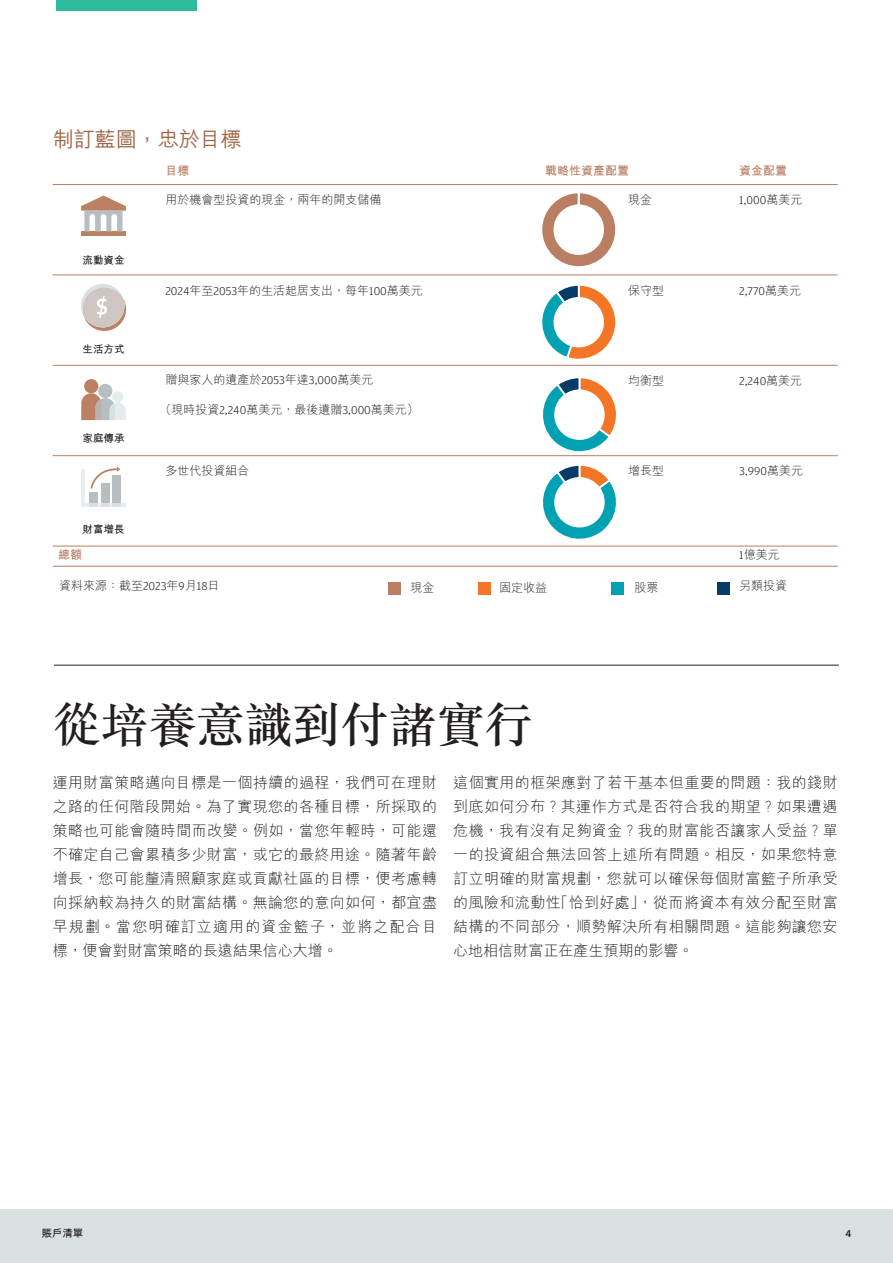
<style>
.page{position:relative;width:893px;height:1263px;background:#fff}
.page>*{position:absolute;margin:0;border:0;box-sizing:border-box;transform-origin:0 0}
.t1{font:500 48px "M Sung HK";color:#231f20}
.t2{font:500 21px "M Hei HK";color:#a16545}
.t3{font:300 15px/24px "M Hei HK";letter-spacing:.03em;color:#231f20;text-align:justify}
.t4{font:300 12px "M Hei HK";color:#231f20}
.t5{font:300 12px "Amplitude";color:#231f20}
.t6{font:700 12px "M Hei HK";color:#ba7f63}
.t7{font:700 10.5px "M Hei HK";color:#231f20}
.t8{font:500 10.5px "Amplitude";color:#231f20}
.s1{font-family:"M Hei HK"}
.s2{font-family:"Amplitude"}
</style>
<div class="page">
<div style="left:0;top:1209px;width:893px;height:54px;background:#d9e0e2"></div>
<div style="left:56px;top:0;width:141px;height:11px;background:#2cbc9b"></div>
<hr style="left:53px;top:184px;width:785px;height:1px;background:#ba7f63">
<hr style="left:53px;top:275px;width:785px;height:1px;background:#ba7f63">
<hr style="left:53px;top:365px;width:785px;height:1px;background:#ba7f63">
<hr style="left:53px;top:455px;width:785px;height:1px;background:#ba7f63">
<hr style="left:53px;top:546px;width:785px;height:1px;background:#ba7f63">
<hr style="left:53px;top:566px;width:785px;height:1px;background:#ba7f63">
<div style="left:81px;top:231px;width:45px;height:5px;background:#bc8063"></div>
<svg style="left:81px;top:196px;width:45px;height:35px"></svg>
<svg style="left:81px;top:284px;width:45px;height:47px"></svg>
<div style="left:84px;top:379px;width:14px;height:14px;background:#bc8063;border-radius:50%"></div>
<div style="left:98px;top:384px;width:14px;height:14px;background:#b6bec1;border-radius:50%"></div>
<div style="left:112px;top:391px;width:11px;height:11px;background:#e4ecee;border-radius:50%"></div>
<svg style="left:81px;top:393px;width:45px;height:27px"></svg>
<svg style="left:81px;top:467px;width:45px;height:40px"></svg>
<svg style="left:542px;top:193px;width:74px;height:74px"></svg>
<svg style="left:542px;top:285px;width:74px;height:74px"></svg>
<svg style="left:537px;top:378px;width:82px;height:79px"></svg>
<svg style="left:534px;top:465px;width:88px;height:82px"></svg>
<div style="left:388px;top:582px;width:12px;height:12px;background:#ba7f63"></div>
<div style="left:478px;top:582px;width:12px;height:12px;background:#f47525"></div>
<div style="left:612px;top:582px;width:12px;height:12px;background:#00a1b3"></div>
<div style="left:717px;top:582px;width:13px;height:13px;background:#073b68"></div>
<hr style="left:54px;top:665px;width:785px;height:1px;background:#231f20">
<h2 class="t2" style="left:53px;top:124px;width:190px">制訂藍圖，忠於目標</h2>
<p class="t6" style="left:165px;top:162px;width:25px">目標</p>
<p class="t6" style="left:545px;top:162px;width:85px">戰略性資產配置</p>
<p class="t6" style="left:739px;top:162px;width:49px">資金配置</p>
<p class="t7" style="left:83px;top:252px;width:43px">流動資金</p>
<p class="t7" style="left:83px;top:341px;width:43px">生活方式</p>
<p class="t7" style="left:83px;top:431px;width:43px">家庭傳承</p>
<p class="t7" style="left:83px;top:522px;width:43px">財富增長</p>
<p class="t6" style="left:58px;top:546px;width:25px">總額</p>
<p class="t4" style="left:165px;top:191px;width:217px">用於機會型投資的現金，兩年的開支儲備</p>
<p class="t4" style="left:628px;top:191px;width:25px">現金</p>
<p class="t5" style="left:739px;top:193px;width:65px">1,000<span class="s1">萬美元</span></p>
<p class="t4" style="left:165px;top:282px;width:259px"><span class="s2">2024</span>年至<span class="s2">2053</span>年的生活起居支出，每年<span class="s2">100</span>萬美元</p>
<p class="t4" style="left:628px;top:282px;width:37px">保守型</p>
<p class="t5" style="left:739px;top:283px;width:63px">2,770<span class="s1">萬美元</span></p>
<p class="t4" style="left:165px;top:371px;width:209px">贈與家人的遺產於<span class="s2">2053</span>年達<span class="s2">3,000</span>萬美元</p>
<p class="t4" style="left:159px;top:401px;width:261px">（現時投資<span class="s2">2,240</span>萬美元，最後遺贈<span class="s2">3,000</span>萬美元）</p>
<p class="t4" style="left:628px;top:372px;width:37px">均衡型</p>
<p class="t5" style="left:739px;top:373px;width:65px">2,240<span class="s1">萬美元</span></p>
<p class="t4" style="left:165px;top:462px;width:85px">多世代投資組合</p>
<p class="t4" style="left:628px;top:462px;width:37px">增長型</p>
<p class="t5" style="left:739px;top:463px;width:65px">3,990<span class="s1">萬美元</span></p>
<p class="t4" style="left:739px;top:546px;width:42px"><span class="s2">1</span>億美元</p>
<p class="t4" style="left:59px;top:578px;width:162px">資料來源：截至<span class="s2">2023</span>年<span class="s2">9</span>月<span class="s2">18</span>日</p>
<p class="t4" style="left:410px;top:579px;width:25px">現金</p>
<p class="t4" style="left:499px;top:579px;width:49px">固定收益</p>
<p class="t4" style="left:634px;top:579px;width:25px">股票</p>
<p class="t4" style="left:739px;top:578px;width:50px">另類投資</p>
<h1 class="t1" style="left:53px;top:692px;width:481px">從培養意識到付諸實行</h1>
<p class="t3" style="left:53px;top:770px;width:386px">運用財富策略邁向目標是一個持續的過程，我們可在理財之路的任何階段開始。為了實現您的各種目標，所採取的策略也可能會隨時間而改變。例如，當您年輕時，可能還不確定自己會累積多少財富，或它的最終用途。隨著年齡增長，您可能釐清照顧家庭或貢獻社區的目標，便考慮轉向採納較為持久的財富結構。無論您的意向如何，都宜盡早規劃。當您明確訂立適用的資金籃子，並將之配合目標，便會對財富策略的長遠結果信心大增。</p>
<p class="t3" style="left:453px;top:770px;width:386px">這個實用的框架應對了若干基本但重要的問題：我的錢財到底如何分布？其運作方式是否符合我的期望？如果遭遇危機，我有沒有足夠資金？我的財富能否讓家人受益？單一的投資組合無法回答上述所有問題。相反，如果您特意訂立明確的財富規劃，您就可以確保每個財富籃子所承受的風險和流動性「恰到好處」，從而將資本有效分配至財富結構的不同部分，順勢解決所有相關問題。這能夠讓您安心地相信財富正在產生預期的影響。</p>
<p class="t7" style="left:41px;top:1225px;width:44px">賬戶清單</p>
<p class="t8" style="left:845px;top:1227px;width:8px">4</p>
</div>
